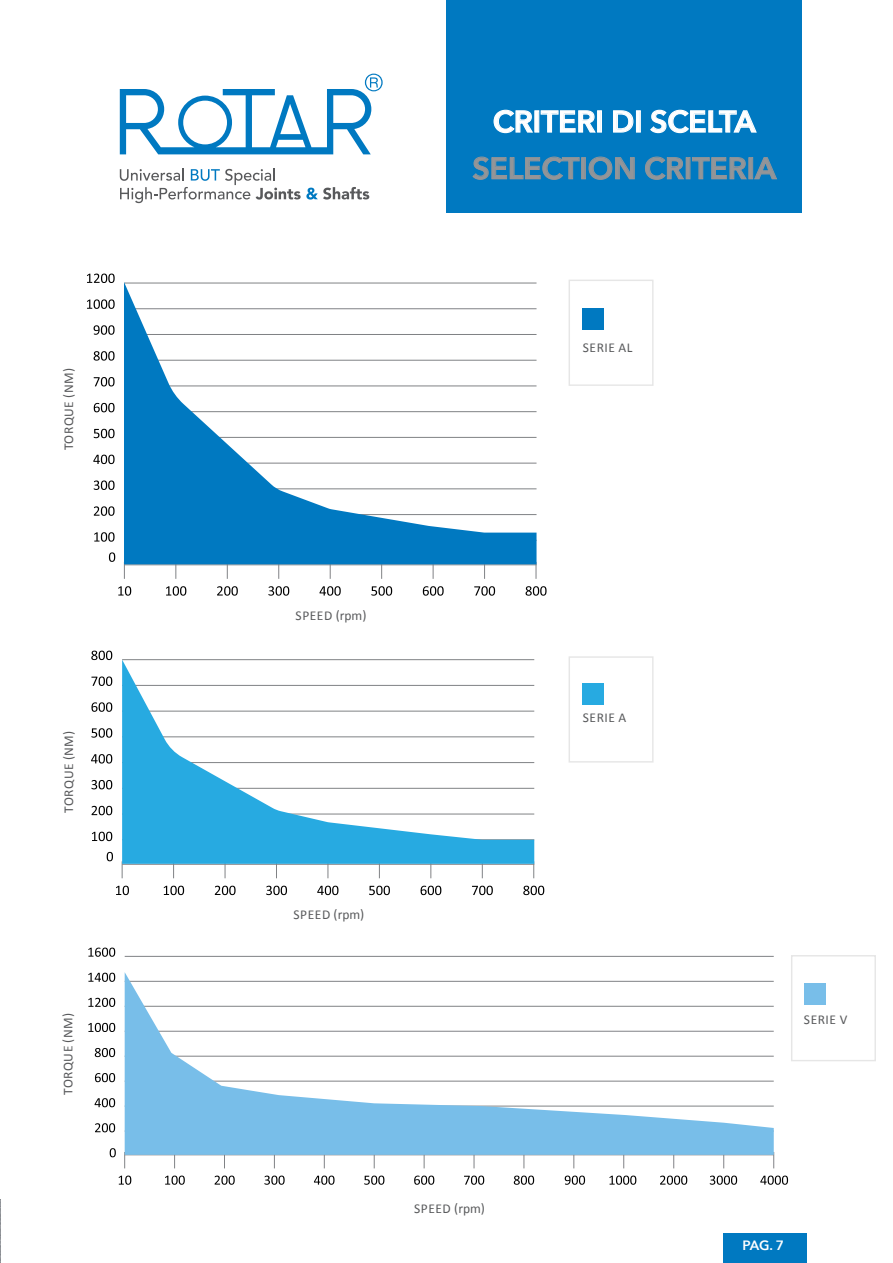
<style>
.page{position:relative;width:893px;height:1263px;background:#fff}
.page>*{position:absolute;margin:0;border:0;box-sizing:border-box;transform-origin:0 0}
.t1{font:600 30px "Avenir Next";color:#939598}
.t2{font:600 30px "Avenir Next";color:#fff}
.t3{font:13.5px "Calibri";letter-spacing:.04em;color:#58595b}
.t4{font:600 13.5px "Avenir Next";color:#fff}
</style>
<div class="page">
<div style="left:446px;top:0;width:355px;height:213px;background:#0079c1"></div>
<svg style="left:493px;top:109px;width:40px;height:25px"></svg>
<div style="left:534px;top:110px;width:5px;height:23px;border:1px solid #fff"></div>
<svg style="left:540px;top:110px;width:56px;height:23px"></svg>
<div style="left:597px;top:110px;width:5px;height:23px;border:1px solid #fff"></div>
<svg style="left:613px;top:110px;width:21px;height:23px"></svg>
<div style="left:636px;top:110px;width:5px;height:23px;border:1px solid #fff"></div>
<svg style="left:650px;top:109px;width:107px;height:25px"></svg>
<svg style="left:472px;top:156px;width:108px;height:24px"></svg>
<div style="left:581px;top:157px;width:5px;height:22px;border:1px solid #939598"></div>
<svg style="left:588px;top:156px;width:47px;height:24px"></svg>
<svg style="left:645px;top:156px;width:39px;height:24px"></svg>
<div style="left:686px;top:157px;width:4px;height:22px;border:1px solid #939598"></div>
<svg style="left:692px;top:157px;width:85px;height:23px"></svg>
<svg style="left:120px;top:168px;width:249px;height:35px"></svg>
<svg style="left:120px;top:74px;width:263px;height:80px"></svg>
<img style="left:0;top:1199px;width:1px;height:64px">
<div style="left:723px;top:1233px;width:84px;height:30px;background:#0079c1"></div>
<hr style="left:124px;top:564px;width:412px;height:1px;background:#808285">
<svg style="left:124px;top:564px;width:1px;height:15px"></svg>
<svg style="left:175px;top:564px;width:1px;height:15px"></svg>
<svg style="left:227px;top:564px;width:1px;height:15px"></svg>
<svg style="left:278px;top:564px;width:1px;height:15px"></svg>
<svg style="left:330px;top:564px;width:1px;height:15px"></svg>
<svg style="left:381px;top:564px;width:1px;height:15px"></svg>
<svg style="left:433px;top:564px;width:1px;height:15px"></svg>
<svg style="left:484px;top:564px;width:1px;height:15px"></svg>
<svg style="left:536px;top:562px;width:1px;height:17px"></svg>
<svg style="left:94px;top:532px;width:21px;height:10px"></svg>
<svg style="left:109px;top:552px;width:6px;height:10px"></svg>
<svg style="left:118px;top:586px;width:13px;height:10px"></svg>
<svg style="left:166px;top:586px;width:20px;height:10px"></svg>
<svg style="left:217px;top:586px;width:21px;height:10px"></svg>
<svg style="left:268px;top:586px;width:21px;height:10px"></svg>
<svg style="left:319px;top:586px;width:22px;height:10px"></svg>
<svg style="left:371px;top:586px;width:21px;height:10px"></svg>
<svg style="left:423px;top:586px;width:21px;height:10px"></svg>
<svg style="left:474px;top:586px;width:21px;height:10px"></svg>
<svg style="left:526px;top:586px;width:21px;height:10px"></svg>
<svg style="left:94px;top:506px;width:21px;height:10px"></svg>
<svg style="left:94px;top:480px;width:21px;height:10px"></svg>
<svg style="left:93px;top:455px;width:22px;height:9px"></svg>
<svg style="left:94px;top:429px;width:21px;height:9px"></svg>
<svg style="left:94px;top:403px;width:21px;height:9px"></svg>
<svg style="left:94px;top:377px;width:21px;height:9px"></svg>
<svg style="left:94px;top:351px;width:21px;height:10px"></svg>
<svg style="left:94px;top:325px;width:21px;height:10px"></svg>
<svg style="left:87px;top:299px;width:28px;height:10px"></svg>
<svg style="left:87px;top:274px;width:28px;height:9px"></svg>
<svg style="left:124px;top:282px;width:412px;height:282px"></svg>
<hr style="left:122px;top:864px;width:412px;height:1px;background:#808285">
<hr style="left:122px;top:659px;width:412px;height:1px;background:#808285">
<svg style="left:122px;top:864px;width:1px;height:14px"></svg>
<svg style="left:173px;top:865px;width:1px;height:13px"></svg>
<svg style="left:225px;top:864px;width:1px;height:14px"></svg>
<svg style="left:276px;top:865px;width:1px;height:13px"></svg>
<svg style="left:327px;top:864px;width:1px;height:14px"></svg>
<svg style="left:379px;top:865px;width:1px;height:13px"></svg>
<svg style="left:430px;top:865px;width:1px;height:13px"></svg>
<svg style="left:482px;top:865px;width:1px;height:13px"></svg>
<svg style="left:533px;top:865px;width:1px;height:13px"></svg>
<svg style="left:92px;top:832px;width:20px;height:9px"></svg>
<svg style="left:107px;top:852px;width:6px;height:9px"></svg>
<svg style="left:116px;top:886px;width:13px;height:9px"></svg>
<svg style="left:164px;top:886px;width:20px;height:9px"></svg>
<svg style="left:215px;top:886px;width:21px;height:9px"></svg>
<svg style="left:266px;top:886px;width:21px;height:9px"></svg>
<svg style="left:317px;top:886px;width:21px;height:9px"></svg>
<svg style="left:369px;top:886px;width:21px;height:9px"></svg>
<svg style="left:421px;top:886px;width:20px;height:9px"></svg>
<svg style="left:472px;top:886px;width:21px;height:9px"></svg>
<svg style="left:523px;top:886px;width:21px;height:9px"></svg>
<svg style="left:92px;top:806px;width:20px;height:9px"></svg>
<svg style="left:91px;top:780px;width:21px;height:9px"></svg>
<svg style="left:91px;top:754px;width:21px;height:9px"></svg>
<svg style="left:91px;top:728px;width:21px;height:10px"></svg>
<svg style="left:91px;top:702px;width:21px;height:10px"></svg>
<svg style="left:91px;top:676px;width:21px;height:10px"></svg>
<svg style="left:91px;top:651px;width:21px;height:9px"></svg>
<svg style="left:122px;top:660px;width:412px;height:204px"></svg>
<div style="left:582px;top:684px;width:21px;height:21px;background:#27aae1"></div>
<div style="left:583px;top:308px;width:21px;height:22px;background:#0079c1"></div>
<div style="left:804px;top:983px;width:22px;height:21px;background:#78bee9"></div>
<hr style="left:125px;top:956px;width:649px;height:1px;background:#808285">
<svg style="left:623px;top:1155px;width:1px;height:13px"></svg>
<svg style="left:673px;top:1155px;width:1px;height:13px"></svg>
<svg style="left:723px;top:1155px;width:1px;height:13px"></svg>
<svg style="left:773px;top:1155px;width:1px;height:13px"></svg>
<svg style="left:124px;top:1152px;width:1px;height:16px"></svg>
<svg style="left:174px;top:1155px;width:1px;height:13px"></svg>
<svg style="left:224px;top:1155px;width:1px;height:13px"></svg>
<svg style="left:274px;top:1155px;width:1px;height:13px"></svg>
<svg style="left:324px;top:1155px;width:1px;height:13px"></svg>
<svg style="left:374px;top:1155px;width:1px;height:13px"></svg>
<svg style="left:424px;top:1155px;width:1px;height:13px"></svg>
<svg style="left:474px;top:1155px;width:1px;height:13px"></svg>
<svg style="left:523px;top:1155px;width:1px;height:13px"></svg>
<svg style="left:573px;top:1155px;width:1px;height:13px"></svg>
<svg style="left:95px;top:1123px;width:20px;height:9px"></svg>
<svg style="left:110px;top:1148px;width:6px;height:9px"></svg>
<svg style="left:119px;top:1175px;width:12px;height:10px"></svg>
<svg style="left:165px;top:1175px;width:20px;height:10px"></svg>
<svg style="left:215px;top:1175px;width:20px;height:10px"></svg>
<svg style="left:264px;top:1175px;width:21px;height:10px"></svg>
<svg style="left:314px;top:1175px;width:21px;height:10px"></svg>
<svg style="left:364px;top:1175px;width:20px;height:10px"></svg>
<svg style="left:414px;top:1175px;width:20px;height:10px"></svg>
<svg style="left:464px;top:1175px;width:20px;height:10px"></svg>
<svg style="left:514px;top:1175px;width:20px;height:10px"></svg>
<svg style="left:565px;top:1175px;width:20px;height:10px"></svg>
<svg style="left:609px;top:1175px;width:27px;height:10px"></svg>
<svg style="left:660px;top:1175px;width:27px;height:10px"></svg>
<svg style="left:710px;top:1175px;width:27px;height:10px"></svg>
<svg style="left:760px;top:1175px;width:28px;height:10px"></svg>
<svg style="left:95px;top:1098px;width:20px;height:9px"></svg>
<svg style="left:95px;top:1073px;width:20px;height:9px"></svg>
<svg style="left:95px;top:1048px;width:20px;height:9px"></svg>
<svg style="left:88px;top:1023px;width:27px;height:9px"></svg>
<svg style="left:88px;top:998px;width:27px;height:9px"></svg>
<svg style="left:88px;top:973px;width:27px;height:9px"></svg>
<svg style="left:88px;top:947px;width:27px;height:10px"></svg>
<svg style="left:125px;top:973px;width:649px;height:182px"></svg>
<p class="t3" style="left:60px;top:450px;width:84px;rotate:-90deg">TORQUE (NM)</p>
<p class="t3" style="left:60px;top:813px;width:84px;rotate:-90deg">TORQUE (NM)</p>
<p class="t3" style="left:60px;top:1095px;width:84px;rotate:-90deg">TORQUE (NM)</p>
<h1 class="t2" style="left:493px;top:96px;width:264px">CRITERI DI SCELTA</h1>
<h1 class="t1" style="left:472px;top:143px;width:305px">SELECTION CRITERIA</h1>
<p class="t3" style="left:583px;top:339px;width:51px">SERIE AL</p>
<p class="t3" style="left:296px;top:607px;width:72px">SPEED (rpm)</p>
<p class="t3" style="left:294px;top:906px;width:72px">SPEED (rpm)</p>
<p class="t3" style="left:583px;top:709px;width:45px">SERIE A</p>
<p class="t3" style="left:414px;top:1200px;width:72px">SPEED (rpm)</p>
<p class="t3" style="left:804px;top:1011px;width:45px">SERIE V</p>
<p class="t4" style="left:742px;top:1233px;width:43px">PAG. 7</p>
</div>
